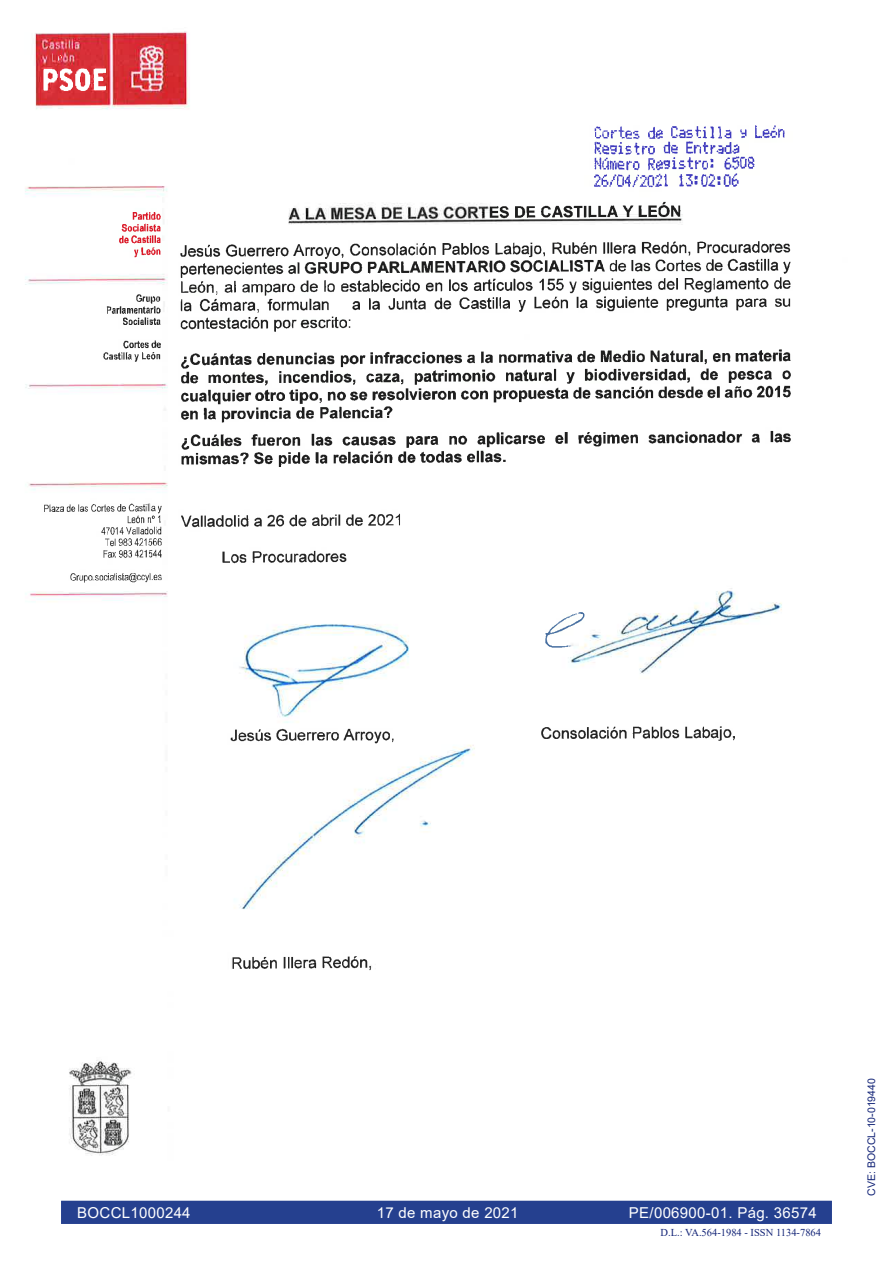
<style>
.page{position:relative;width:893px;height:1263px;background:#fff}
.page>*{position:absolute;margin:0;border:0;box-sizing:border-box;transform-origin:0 0}
.E_CVE{font:15px "Arial";letter-spacing:.02em;color:#fff}
.t1{font:10.5px "Times New Roman";color:#132477}
.t2{font:10.5px "Arial";color:#132477}
</style>
<div class="page">
<div style="left:60px;top:1200px;width:773px;height:25px;background:#25408f"></div>
<div style="left:60px;top:1199px;width:773px;height:26px;border:2px solid #fff"></div>
<img style="left:25px;top:31px;width:808px;height:1169px">
<img style="left:42px;top:40px;width:63px;height:50px">
<img style="left:119px;top:212px;width:44px;height:45px">
<img style="left:42px;top:294px;width:693px;height:676px">
<img style="left:179px;top:125px;width:613px;height:342px">
<img style="left:546px;top:612px;width:41px;height:35px">
<p class="E_CVE" style="left:77px;top:1202px;width:115px">BOCCL1000244</p>
<p class="E_CVE" style="left:377px;top:1202px;width:143px">17 de mayo de 2021</p>
<p class="E_CVE" style="left:629px;top:1202px;width:189px">PE/006900-01. Pág. 36574</p>
<p class="t1" style="left:661px;top:1225px;width:162px">D.L.: VA.564-1984 - ISSN 1134-7864</p>
<p class="t2" style="left:864px;top:1195px;width:119px;rotate:-90deg">CVE: BOCCL-10-019440</p>
</div>
